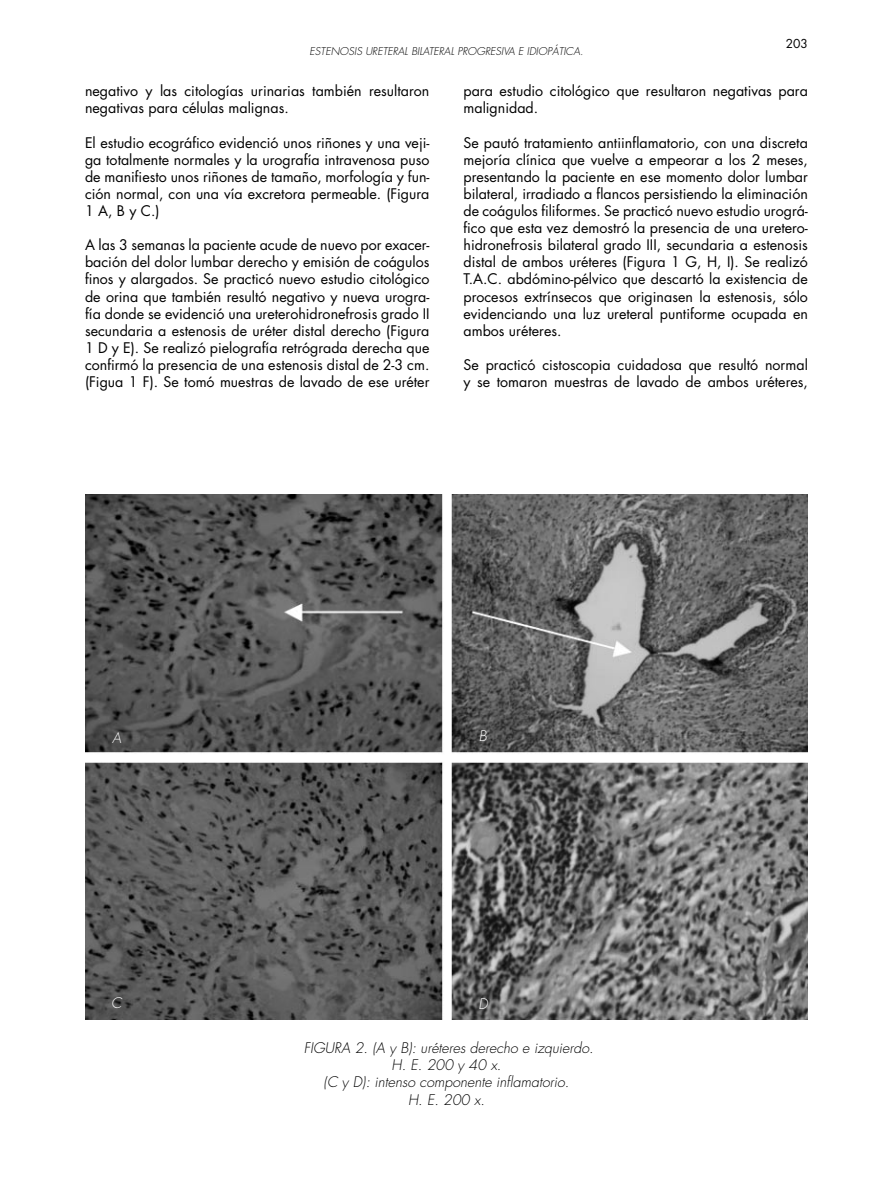
<style>
.page{position:relative;width:893px;height:1191px;background:#fff}
.page>*{position:absolute;margin:0;border:0;box-sizing:border-box;transform-origin:0 0}
.t1{font:14.25px/17.1px "Futura";color:#000}
.t2{font:italic 300 14.25px "Futura";color:#000}
.t3{font:italic 300 14.25px "Futura";color:#fff}
.t4{font:12px "Futura";color:#000}
.t5{font:italic 300 10.5px "Futura";color:#000}
</style>
<div class="page">
<img style="left:85px;top:494px;width:723px;height:525px">
<p class="t4" style="left:786px;top:35px;width:24px">203</p>
<p class="t5" style="left:310px;top:44px;width:275px">ESTENOSIS URETERAL BILATERAL PROGRESIVA E IDIOPÁTICA.</p>
<p class="t1" style="left:463px;top:82px;width:346px">para estudio citológico que resultaron negativas para malignidad.</p>
<p class="t1" style="left:463px;top:134px;width:346px;text-align:justify">Se pautó tratamiento antiinflamatorio, con una discreta mejoría clínica que vuelve a empeorar a los 2 meses, presentando la paciente en ese momento dolor lumbar bilateral, irradiado a flancos persistiendo la eliminación de coágulos filiformes. Se practicó nuevo estudio urográ&shy;fico que esta vez demostró la presencia de una uretero&shy;hidronefrosis bilateral grado III, secundaria a estenosis distal de ambos uréteres (Figura 1 G, H, I). Se realizó T.A.C. abdómino-pélvico que descartó la existencia de procesos extrínsecos que originasen la estenosis, sólo evidenciando una luz ureteral puntiforme ocupada en ambos uréteres.</p>
<p class="t1" style="left:463px;top:356px;width:346px">Se practicó cistoscopia cuidadosa que resultó normal y se tomaron muestras de lavado de ambos uréteres,</p>
<p class="t1" style="left:85px;top:82px;width:346px">negativo y las citologías urinarias también resultaron negativas para células malignas.</p>
<p class="t1" style="left:85px;top:134px;width:346px;text-align:justify">El estudio ecográfico evidenció unos riñones y una veji&shy;ga totalmente normales y la urografía intravenosa puso de manifiesto unos riñones de tamaño, morfología y fun&shy;ción normal, con una vía excretora permeable. (Figura 1 A, B y C.)</p>
<p class="t1" style="left:85px;top:236px;width:346px;text-align:justify">A las 3 semanas la paciente acude de nuevo por exacer&shy;bación del dolor lumbar derecho y emisión de coágulos finos y alargados. Se practicó nuevo estudio citológico de orina que también resultó negativo y nueva urogra&shy;fía donde se evidenció una ureterohidronefrosis grado II secundaria a estenosis de uréter distal derecho (Figura 1 D y E). Se realizó pielografía retrógrada derecha que confirmó la presencia de una estenosis distal de 2-3 cm. (Figua 1 F). Se tomó muestras de lavado de ese uréter</p>
<p class="t3" style="left:112px;top:728px;width:11px">A</p>
<p class="t3" style="left:479px;top:726px;width:10px">B</p>
<p class="t3" style="left:111px;top:993px;width:12px">C</p>
<p class="t3" style="left:478px;top:994px;width:11px">D</p>
<p class="t2" style="left:304px;top:1039px;width:291px">FIGURA 2. (A y B): uréteres derecho e izquierdo.</p>
<p class="t2" style="left:392px;top:1056px;width:111px">H. E. 200 y 40 x.</p>
<p class="t2" style="left:324px;top:1073px;width:247px">(C y D): intenso componente inflamatorio.</p>
<p class="t2" style="left:408px;top:1090px;width:78px">H. E. 200 x.</p>
</div>
